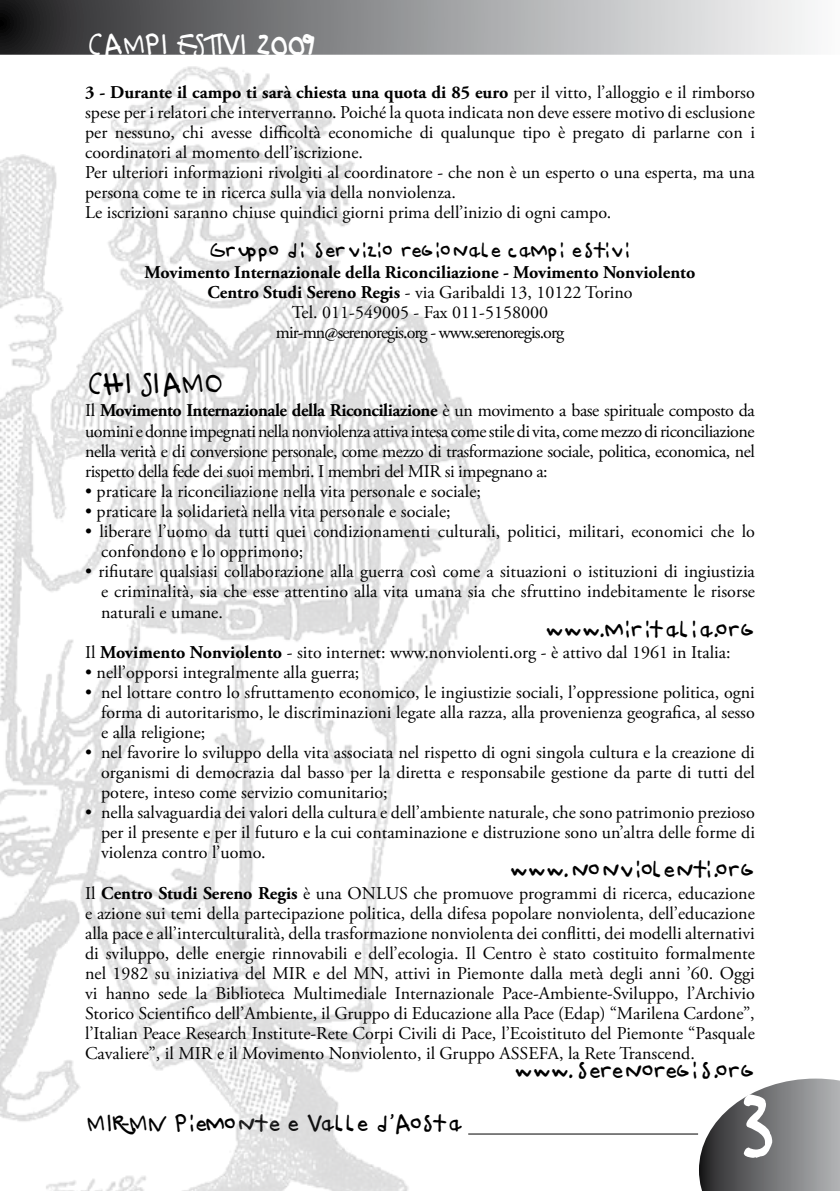
<style>
.page{position:relative;width:840px;height:1191px;background:#fff}
.page>*{position:absolute;margin:0;border:0;box-sizing:border-box;transform-origin:0 0}
.t1{font:72px "sonomaleducata";color:#fff}
.t2{font:24px "sonomaleducata";letter-spacing:-.14em;color:#fff}
.t3{font:24px "sonomaleducata";letter-spacing:-.08em;color:#000}
.t4{font:20px "sonomaleducata";letter-spacing:-.115em;color:#000}
.t5{font:20px "sonomaleducata";letter-spacing:-.135em;color:#000}
.t6{font:18px/20px "Adobe Garamond Pro";color:#000;text-align:justify}
.t7{font:18px "sonomaleducata";letter-spacing:-.125em;color:#000}
.s1{font-weight:700}
</style>
<div class="page">
<svg style="left:696px;top:1078px;width:143px;height:113px"></svg>
<svg style="left:0;top:0;width:808px;height:55px;background:#cecfd0"></svg>
<hr style="left:468px;top:1133px;width:229px;height:1px;background:#000">
<img style="left:0;top:3px;width:577px;height:1188px">
<h2 class="t2" style="left:85px;top:32px;width:234px">CAMPI ESTIVI 2009</h2>
<p class="t6" style="left:85px;top:83px;width:671px;text-align:left"><span class="s1">3 - Durante il campo ti sarà chiesta una quota di 85 euro</span> per il vitto, l’alloggio e il rimborso spese per i relatori che interverranno. Poiché la quota indicata non deve essere motivo di esclusione per nessuno, chi avesse difficoltà economiche di qualunque tipo è pregato di parlarne con i coordinatori al momento dell’iscrizione.<br>Per ulteriori informazioni rivolgiti al coordinatore - che non è un esperto o una esperta, ma una persona come te in ricerca sulla via della nonviolenza.<br>Le iscrizioni saranno chiuse quindici giorni prima dell’inizio di ogni campo.</p>
<p class="t7" style="left:208px;top:241px;width:424px">Gruppo di servizio regionale campi estivi</p>
<p class="t6" style="left:144px;top:263px;width:552px;text-align:center"><span class="s1">Movimento Internazionale della Riconciliazione - Movimento Nonviolento Centro Studi Sereno Regis</span> - via Garibaldi 13, 10122 Torino<br>Tel. 011-549005 - Fax 011-5158000<br>mir-mn@serenoregis.org - www.serenoregis.org</p>
<h2 class="t3" style="left:85px;top:372px;width:140px">CHI SIAMO</h2>
<p class="t6" style="left:85px;top:400px;width:671px;line-height:20.6px">Il <span class="s1">Movimento Internazionale della Riconciliazione</span> è un movimento a base spirituale composto da uomini e donne impegnati nella nonviolenza attiva intesa come stile di vita, come mezzo di riconciliazione nella verità e di conversione personale, come mezzo di trasformazione sociale, politica, economica, nel rispetto della fede dei suoi membri. I membri del MIR si impegnano a:</p>
<p class="t6" style="left:85px;top:482px;width:397px">• praticare la riconciliazione nella vita personale e sociale;</p>
<p class="t6" style="left:85px;top:502px;width:367px">• praticare la solidarietà nella vita personale e sociale;</p>
<p class="t6" style="left:101px;top:522px;width:654px;text-indent:-16px">• liberare l’uomo da tutti quei condizionamenti culturali, politici, militari, economici che lo confondono e lo opprimono;</p>
<p class="t6" style="left:101px;top:562px;width:655px;text-indent:-16px">• rifiutare qualsiasi collaborazione alla guerra così come a situazioni o istituzioni di ingiustizia e criminalità, sia che esse attentino alla vita umana sia che sfruttino indebitamente le risorse naturali e umane.</p>
<p class="t4" style="left:545px;top:619px;width:210px">www.miritalia.org</p>
<p class="t6" style="left:85px;top:642px;width:646px">Il <span class="s1">Movimento Nonviolento</span> - sito internet: www.nonviolenti.org - è attivo dal 1961 in Italia:</p>
<p class="t6" style="left:85px;top:662px;width:276px">• nell’opporsi integralmente alla guerra;</p>
<p class="t6" style="left:101px;top:682px;width:655px;text-indent:-16px">• nel lottare contro lo sfruttamento economico, le ingiustizie sociali, l’oppressione politica, ogni forma di autoritarismo, le discriminazioni legate alla razza, alla provenienza geografica, al sesso e alla religione;</p>
<p class="t6" style="left:101px;top:742px;width:655px;text-indent:-16px">• nel favorire lo sviluppo della vita associata nel rispetto di ogni singola cultura e la creazione di organismi di democrazia dal basso per la diretta e responsabile gestione da parte di tutti del potere, inteso come servizio comunitario;</p>
<p class="t6" style="left:101px;top:802px;width:655px;text-indent:-16px">• nella salvaguardia dei valori della cultura e dell’ambiente naturale, che sono patrimonio prezioso per il presente e per il futuro e la cui contaminazione e distruzione sono un’altra delle forme di violenza contro l’uomo.</p>
<p class="t5" style="left:509px;top:859px;width:246px">www.nonviolenti.org</p>
<p class="t6" style="left:85px;top:884px;width:671px">Il <span class="s1">Centro Studi Sereno Regis</span> è una ONLUS che promuove programmi di ricerca, educazione e azione sui temi della partecipazione politica, della difesa popolare nonviolenta, dell’educazione alla pace e all’interculturalità, della trasformazione nonviolenta dei conflitti, dei modelli alternativi di sviluppo, delle energie rinnovabili e dell’ecologia. Il Centro è stato costituito formalmente nel 1982 su iniziativa del MIR e del MN, attivi in Piemonte dalla metà degli anni ’60. Oggi vi hanno sede la Biblioteca Multimediale Internazionale Pace-Ambiente-Sviluppo, l’Archivio Storico Scientifico dell’Ambiente, il Gruppo di Educazione alla Pace (Edap) “Marilena Cardone”, l’Italian Peace Research Institute-Rete Corpi Civili di Pace, l’Ecoistituto del Piemonte “Pasquale Cavaliere”, il MIR e il Movimento Nonviolento, il Gruppo ASSEFA, la Rete Transcend.</p>
<p class="t4" style="left:514px;top:1060px;width:242px">www.serenoregis.org</p>
<p class="t4" style="left:85px;top:1113px;width:380px">MIR-MN Piemonte e Valle d'Aosta</p>
<h1 class="t1" style="left:736px;top:1090px;width:45px">3</h1>
</div>
